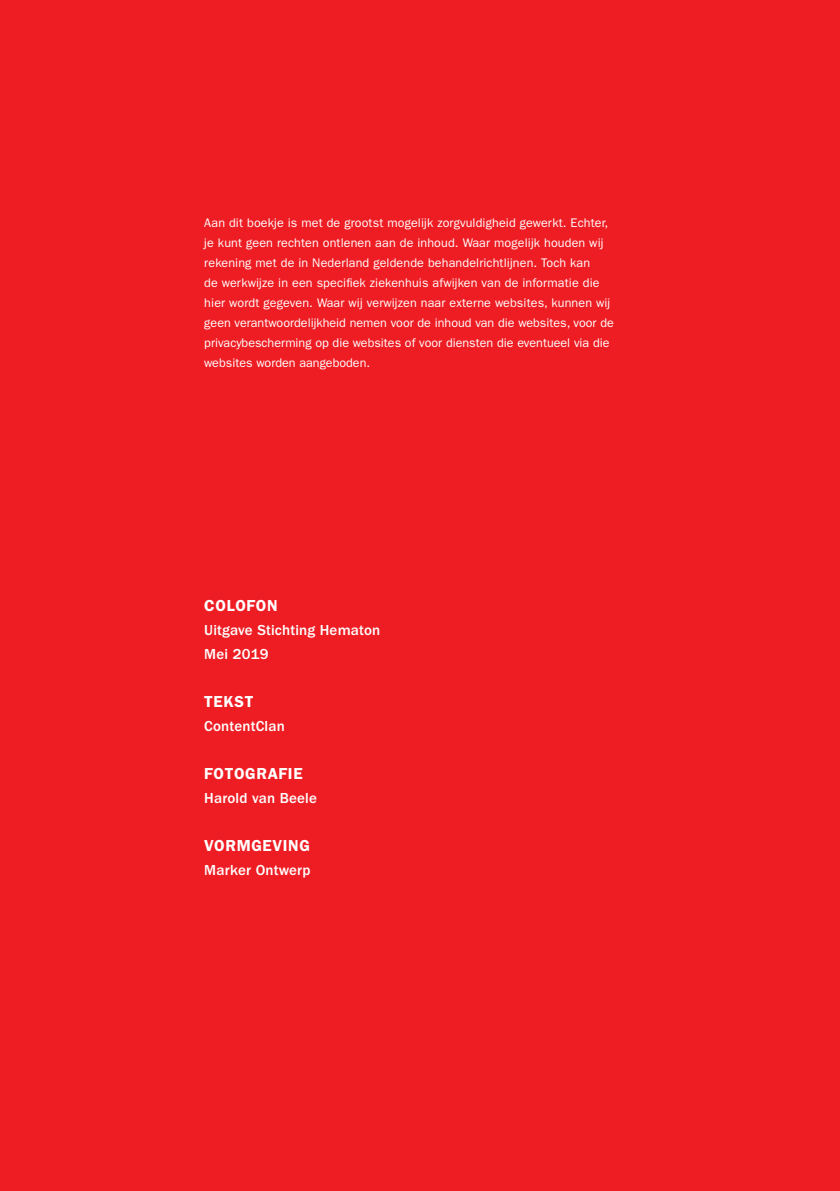
<style>
.page{position:relative;width:840px;height:1191px;background:#fff}
.page>*{position:absolute;margin:0;border:0;box-sizing:border-box;transform-origin:0 0}
.t1{font:600 16px "ITC Franklin Gothic Std";letter-spacing:.04em;color:#fff}
.t2{font:500 15px "ITC Franklin Gothic Std";letter-spacing:.01em;color:#fff}
.t3{font:12.4px/20px "ITC Franklin Gothic Std";letter-spacing:.01em;color:#fff}
</style>
<div class="page">
<div style="left:0;top:0;width:839px;height:1191px;background:#ee1d23"></div>
<hr style="left:0;top:0;width:1px;height:1191px;background:#fde7dc">
<p class="t3" style="left:204px;top:213px;width:411px">Aan dit boekje is met de grootst mogelijk zorgvuldigheid gewerkt. Echter, je kunt geen rechten ontlenen aan de inhoud. Waar mogelijk houden wij rekening met de in Nederland geldende behandelrichtlijnen. Toch kan<br>de werkwijze in een specifiek ziekenhuis afwijken van de informatie die hier wordt gegeven. Waar wij verwijzen naar externe websites, kunnen wij geen verantwoordelijkheid nemen voor de inhoud van die websites, voor de privacybescherming op die websites of voor diensten die eventueel via die websites worden aangeboden.</p>
<p class="t1" style="left:204px;top:596px;width:75px">COLOFON</p>
<p class="t2" style="left:204px;top:621px;width:177px">Uitgave Stichting Hematon</p>
<p class="t2" style="left:204px;top:645px;width:66px">Mei 2019</p>
<p class="t1" style="left:204px;top:692px;width:50px">TEKST</p>
<p class="t2" style="left:204px;top:717px;width:82px">ContentClan</p>
<p class="t1" style="left:204px;top:764px;width:100px">FOTOGRAFIE</p>
<p class="t2" style="left:204px;top:789px;width:114px">Harold van Beele</p>
<p class="t1" style="left:204px;top:836px;width:107px">VORMGEVING</p>
<p class="t2" style="left:204px;top:861px;width:108px">Marker Ontwerp</p>
</div>
